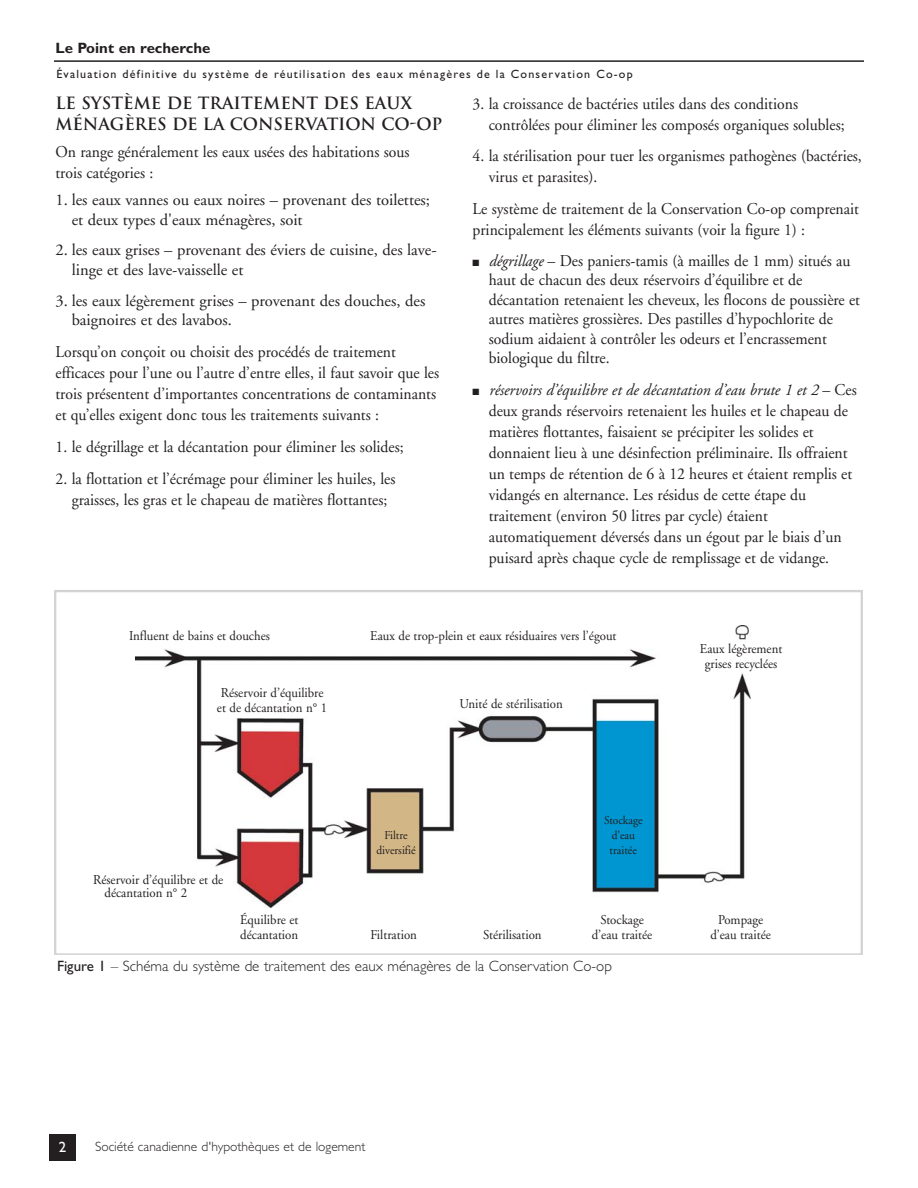
<style>
.page{position:relative;width:918px;height:1188px;background:#fff}
.page>*{position:absolute;margin:0;border:0;box-sizing:border-box;transform-origin:0 0}
.t1{font:16.5px/21px "Adobe Garamond";color:#231f20;scale:.95 1}
.t2{font:16.5px/19.8px "Adobe Garamond";color:#231f20}
.t3{font:700 16.5px/21px "Trajan";letter-spacing:-.005em;color:#231f20}
.t4{font:300 15px "Gill Sans Std";color:#231f20}
.t5{font:700 15px "Gill Sans Std";color:#231f20}
.t6{font:15px "Gill Sans Std";color:#fff}
.t7{font:13.5px/15px "Adobe Garamond";color:#231f20;text-align:center;scale:.95 1}
.t8{font:300 13.5px "Gill Sans Std";color:#231f20}
.t9{font:12px "Gill Sans Std";letter-spacing:.1em;color:#231f20}
.t10{font:12px/15px "Adobe Garamond";color:#231f20;text-align:center;scale:.95 1}
.s1{font-style:italic}
.s2{font-weight:400}
</style>
<div class="page">
<div style="left:49px;top:1134px;width:27px;height:27px;background:#231f20"></div>
<hr style="left:54px;top:60px;width:810px;height:2px;background:#231f20">
<img style="left:136px;top:625px;width:615px;height:282px">
<div style="left:54px;top:590px;width:809px;height:366px;border:2px solid #d1d3d4"></div>
<div style="left:369px;top:621px;width:283px;height:25px;background:#fff"></div>
<p class="t5" style="left:56px;top:43px;width:156px">Le Point en recherche</p>
<p class="t9" style="left:56px;top:69px;width:578px">Évaluation définitive du système de réutilisation des eaux ménagères de la Conservation Co-op</p>
<p class="t3" style="left:56px;top:93px;width:388px">LE SYSTÈME DE TRAITEMENT DES EAUX<br>MÉNAGÈRES DE LA CONSERVATION CO-OP</p>
<p class="t1" style="left:56px;top:142px;width:374px">On range généralement les eaux usées des habitations sous trois catégories :</p>
<p class="t2" style="left:72px;top:191px;width:360px;text-indent:-16px">1. les eaux vannes ou eaux noires – provenant des toilettes; et deux types d'eaux ménagères, soit</p>
<p class="t2" style="left:72px;top:242px;width:367px;text-indent:-16px">2. les eaux grises – provenant des éviers de cuisine, des lave&shy;linge et des lave-vaisselle et</p>
<p class="t2" style="left:72px;top:292px;width:355px;text-indent:-16px">3. les eaux légèrement grises – provenant des douches, des baignoires et des lavabos.</p>
<p class="t1" style="left:56px;top:343px;width:405px">Lorsqu’on conçoit ou choisit des procédés de traitement efficaces pour l’une ou l’autre d’entre elles, il faut savoir que les trois présentent d’importantes concentrations de contaminants et qu’elles exigent donc tous les traitements suivants :</p>
<p class="t1" style="left:56px;top:438px;width:368px">1. le dégrillage et la décantation pour éliminer les solides;</p>
<p class="t1" style="left:56px;top:470px;width:359px;text-align:center">2. la flottation et l’écrémage pour éliminer les huiles, les graisses, les gras et le chapeau de matières flottantes;</p>
<p class="t1" style="left:489px;top:94px;width:376px;text-indent:-16px">3. la croissance de bactéries utiles dans des conditions contrôlées pour éliminer les composés organiques solubles;</p>
<p class="t1" style="left:489px;top:147px;width:394px;text-indent:-16px">4. la stérilisation pour tuer les organismes pathogènes (bactéries, virus et parasites).</p>
<p class="t1" style="left:473px;top:200px;width:408px">Le système de traitement de la Conservation Co-op comprenait principalement les éléments suivants (voir la figure 1) :</p>
<p class="t1" style="left:489px;top:252px;width:392px;line-height:19.5px;text-indent:-16px">■ <span class="s1">dégrillage</span> – Des paniers-tamis (à mailles de 1 mm) situés au haut de chacun des deux réservoirs d’équilibre et de décantation retenaient les cheveux, les flocons de poussière et autres matières grossières. Des pastilles d’hypochlorite de sodium aidaient à contrôler les odeurs et l’encrassement biologique du filtre.</p>
<p class="t1" style="left:489px;top:381px;width:389px;text-indent:-16px">■ <span class="s1">réservoirs d’équilibre et de décantation d’eau brute 1 et 2</span> – Ces deux grands réservoirs retenaient les huiles et le chapeau de matières flottantes, faisaient se précipiter les solides et donnaient lieu à une désinfection préliminaire. Ils offraient un temps de rétention de 6 à 12 heures et étaient remplis et vidangés en alternance. Les résidus de cette étape du traitement (environ 50 litres par cycle) étaient automatiquement déversés dans un égout par le biais d’un puisard après chaque cycle de remplissage et de vidange.</p>
<p class="t7" style="left:129px;top:630px;width:150px">Influent de bains et douches</p>
<p class="t7" style="left:217px;top:686px;width:118px;text-align:left">Réservoir d’équilibre et de décantation n° 1</p>
<p class="t7" style="left:105px;top:874px;width:127px;line-height:13.5px;text-align:left;text-indent:-11px">Réservoir d’équilibre et de décantation n° 2</p>
<p class="t7" style="left:240px;top:914px;width:63px;text-align:left">Équilibre et décantation</p>
<p class="t7" style="left:370px;top:630px;width:261px">Eaux de trop-plein et eaux résiduaires vers l’égout</p>
<p class="t10" style="left:376px;top:829px;width:43px">Filtre diversifié</p>
<p class="t7" style="left:459px;top:698px;width:110px">Unité de stérilisation</p>
<p class="t10" style="left:604px;top:814px;width:42px">Stockage d’eau traitée</p>
<p class="t7" style="left:700px;top:643px;width:88px">Eaux légèrement grises recyclées</p>
<p class="t7" style="left:371px;top:929px;width:50px">Filtration</p>
<p class="t7" style="left:483px;top:929px;width:63px">Stérilisation</p>
<p class="t7" style="left:592px;top:914px;width:65px">Stockage d’eau traitée</p>
<p class="t7" style="left:710px;top:914px;width:65px">Pompage d’eau traitée</p>
<p class="t4" style="left:57px;top:960px;width:557px"><span class="s2">Figure 1</span> – Schéma du système de traitement des eaux ménagères de la Conservation Co-op</p>
<p class="t6" style="left:59px;top:1141px;width:9px">2</p>
<p class="t8" style="left:95px;top:1142px;width:272px">Société canadienne d'hypothèques et de logement</p>
</div>
